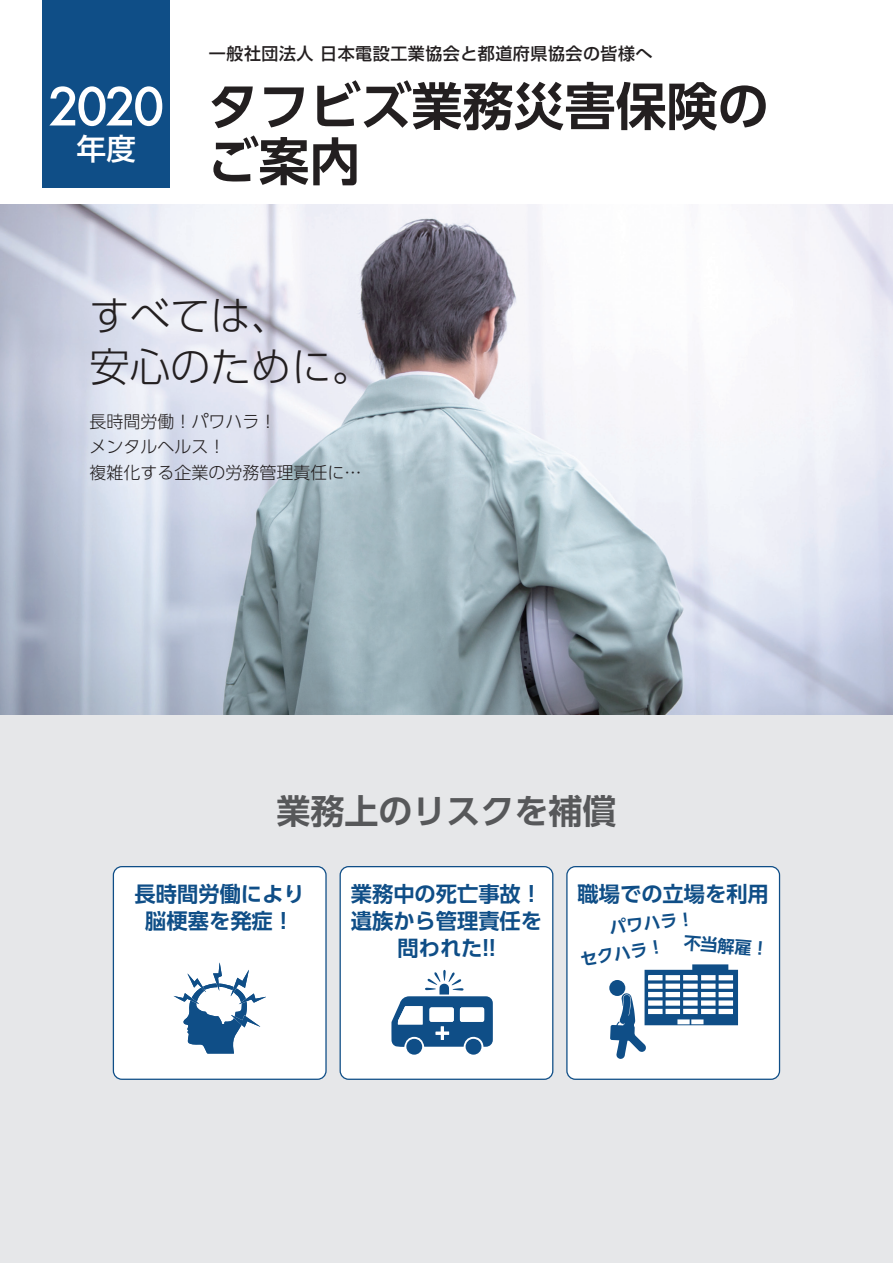
<style>
.page{position:relative;width:893px;height:1263px;background:#fff}
.page>*{position:absolute;margin:0;border:0;box-sizing:border-box;transform-origin:0 0}
.t1{font:700 51px/55.2px "UD Shin Go Pro De";color:#231f20}
.t2{font:500 51px "Futura";color:#fff}
.t3{font:300 40.35px/51px "UD Shin Go Pro";color:#231f20}
.t4{font:700 34.05px "UD Shin Go Pro De";color:#57585a}
.t5{font:500 29.7px "UD Shin Go Pro";color:#fff}
.t6{font:700 21.3px/26.5px "UD Shin Go Pro De";color:#0f4e87;text-align:center}
.t7{font:300 16.95px/25.5px "UD Shin Go Pro";color:#231f20}
.t8{font:500 16.95px "Shin Go Pro";letter-spacing:.03em;color:#231f20}
.t9{font:700 16.95px "UD Shin Go Pro De";color:#0f4e87}
</style>
<div class="page">
<div style="left:0;top:714px;width:893px;height:549px;background:#e6e7e9"></div>
<img style="left:0;top:204px;width:893px;height:510px">
<div style="left:113px;top:867px;width:213px;height:212px;background:#fff;border-radius:9px"></div>
<div style="left:113px;top:866px;width:214px;height:214px;border:1px solid #0f4e87;border-radius:9px"></div>
<div style="left:340px;top:867px;width:213px;height:212px;background:#fff;border-radius:9px"></div>
<div style="left:340px;top:866px;width:213px;height:214px;border:1px solid #0f4e87;border-radius:9px"></div>
<div style="left:567px;top:867px;width:212px;height:212px;background:#fff;border-radius:9px"></div>
<div style="left:566px;top:866px;width:214px;height:214px;border:1px solid #0f4e87;border-radius:9px"></div>
<svg style="left:173px;top:963px;width:93px;height:90px"></svg>
<svg style="left:391px;top:970px;width:102px;height:85px"></svg>
<svg style="left:610px;top:964px;width:128px;height:95px"></svg>
<div style="left:609px;top:980px;width:16px;height:16px;background:#0f4e87;border-radius:50%"></div>
<div style="left:43px;top:0;width:127px;height:187px;background:#0f4e87"></div>
<h1 class="t2" style="left:48px;top:72px;width:118px">2020</h1>
<h3 class="t5" style="left:77px;top:125px;width:61px">年度</h3>
<p class="t8" style="left:209px;top:39px;width:445px">一般社団法人 日本電設工業協会と都道府県協会の皆様へ</p>
<h1 class="t1" style="left:207px;top:77px;width:563px">タフビズ業務災害保険のご案内</h1>
<h2 class="t3" style="left:89px;top:288px;width:284px">すべては、<br>安心のために。</h2>
<p class="t7" style="left:89px;top:408px;width:274px">長時間労働！パワハラ！<br>メンタルヘルス！<br>複雑化する企業の労務管理責任に…</p>
<h3 class="t4" style="left:276px;top:783px;width:342px">業務上のリスクを補償</h3>
<p class="t6" style="left:135px;top:880px;width:172px">長時間労働により脳梗塞を発症！</p>
<p class="t6" style="left:351px;top:880px;width:193px">業務中の死亡事故！遺族から管理責任を問われた!!</p>
<p class="t6" style="left:578px;top:880px;width:193px">職場での立場を利用</p>
<p class="t9" style="left:608px;top:914px;width:87px;rotate:-6deg">パワハラ！</p>
<p class="t9" style="left:578px;top:946px;width:87px;rotate:-9deg">セクハラ！</p>
<p class="t9" style="left:685px;top:928px;width:87px;rotate:5deg">不当解雇！</p>
</div>
